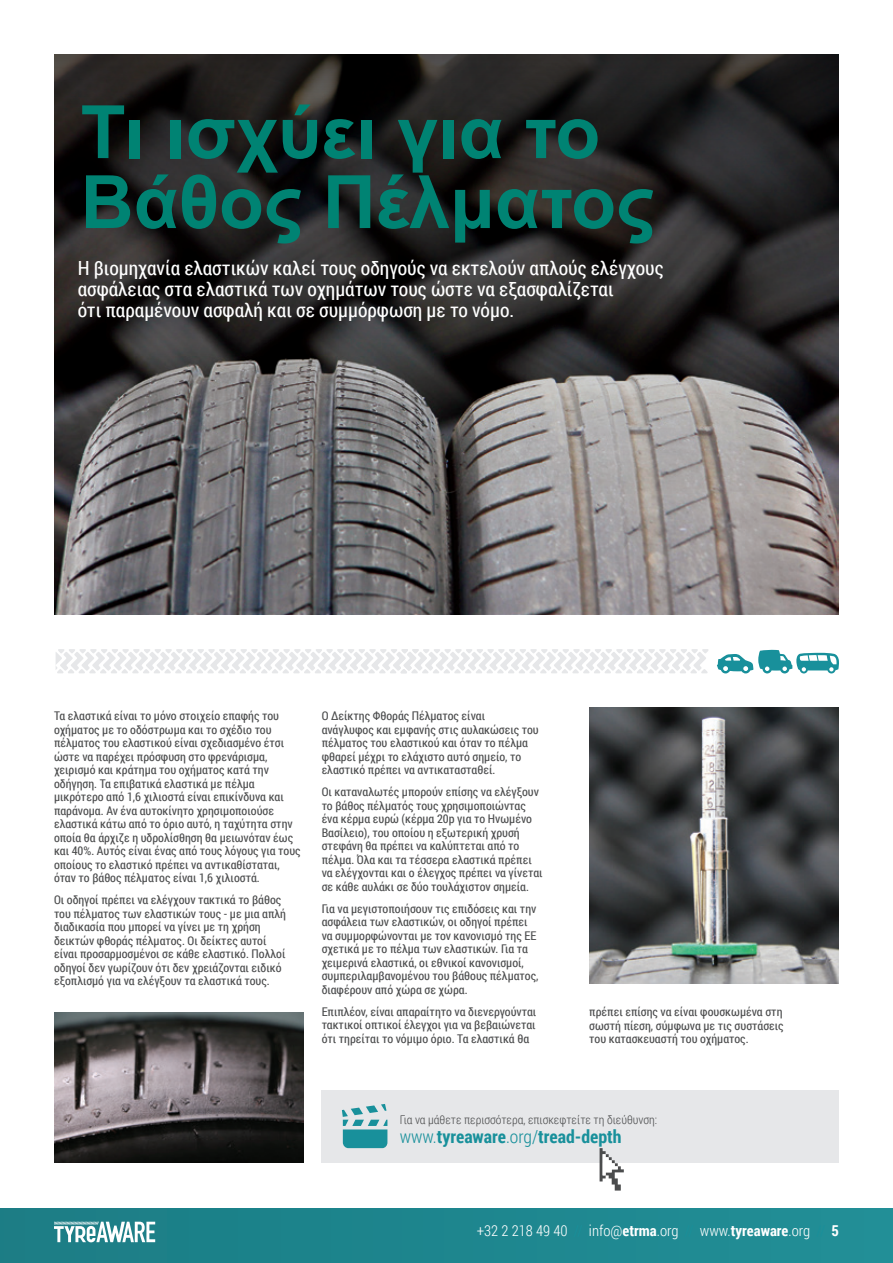
<style>
.page{position:relative;width:893px;height:1263px;background:#fff}
.page>*{position:absolute;margin:0;border:0;box-sizing:border-box;transform-origin:0 0}
.t1{font:700 73.65px/69.9px "Arial";color:#008373}
.t2{font:19.5px/21px "Roboto Condensed";color:#fff}
.t3{font:700 18px "Roboto Condensed";color:#18909b}
.t4{font:300 15px "Roboto Condensed";color:#fff}
.t5{font:12px/13.5px "Roboto Condensed";color:#4b4c4d}
.t6{font:300 12px "Roboto Condensed";color:#4b4c4d}
.s1{font-weight:300}
.s2{color:#18909b}
.s3{font-weight:700}
</style>
<div class="page">
<div style="left:0;top:1209px;width:893px;height:54px;background:#1e868e"></div>
<svg style="left:54px;top:1222px;width:101px;height:20px"></svg>
<img style="left:54px;top:494px;width:785px;height:121px">
<svg style="left:54px;top:54px;width:785px;height:440px;background:#3b3939"></svg>
<div style="left:322px;top:1090px;width:517px;height:72px;background:#e6e7e9"></div>
<svg style="left:342px;top:1104px;width:45px;height:44px"></svg>
<svg style="left:600px;top:1148px;width:24px;height:42px"></svg>
<img style="left:589px;top:708px;width:250px;height:275px">
<img style="left:54px;top:1012px;width:250px;height:150px">
<svg style="left:56px;top:649px;width:783px;height:25px"></svg>
<h1 class="t1" style="left:81px;top:100px;width:575px">Τι ισχύει για το<br>Βάθος Πέλματος</h1>
<h2 class="t2" style="left:78px;top:257px;width:587px">Η βιομηχανία ελαστικών καλεί τους οδηγούς να εκτελούν απλούς ελέγχους ασφάλειας στα ελαστικά των οχημάτων τους ώστε να εξασφαλίζεται<br>ότι παραμένουν ασφαλή και σε συμμόρφωση με το νόμο.</h2>
<p class="t5" style="left:54px;top:709px;width:248px">Τα ελαστικά είναι το μόνο στοιχείο επαφής του οχήματος με το οδόστρωμα και το σχέδιο του πέλματος του ελαστικού είναι σχεδιασμένο έτσι ώστε να παρέχει πρόσφυση στο φρενάρισμα, χειρισμό και κράτημα του οχήματος κατά την οδήγηση. Τα επιβατικά ελαστικά με πέλμα μικρότερο από 1,6 χιλιοστά είναι επικίνδυνα και παράνομα. Αν ένα αυτοκίνητο χρησιμοποιούσε ελαστικά κάτω από το όριο αυτό, η ταχύτητα στην οποία θα άρχιζε η υδρολίσθηση θα μειωνόταν έως και 40%. Αυτός είναι ένας από τους λόγους για τους οποίους το ελαστικό πρέπει να αντικαθίσταται, όταν το βάθος πέλματος είναι 1,6 χιλιοστά.</p>
<p class="t5" style="left:54px;top:893px;width:233px">Οι οδηγοί πρέπει να ελέγχουν τακτικά το βάθος του πέλματος των ελαστικών τους - με μια απλή διαδικασία που μπορεί να γίνει με τη χρήση δεικτών φθοράς πέλματος. Οι δείκτες αυτοί είναι προσαρμοσμένοι σε κάθε ελαστικό. Πολλοί οδηγοί δεν γωρίζουν ότι δεν χρειάζονται ειδικό εξοπλισμό για να ελέγξουν τα ελαστικά τους.</p>
<p class="t5" style="left:322px;top:709px;width:219px">Ο Δείκτης Φθοράς Πέλματος είναι ανάγλυφος και εμφανής στις αυλακώσεις του πέλματος του ελαστικού και όταν το πέλμα φθαρεί μέχρι το ελάχιστο αυτό σημείο, το ελαστικό πρέπει να αντικατασταθεί.</p>
<p class="t5" style="left:322px;top:785px;width:222px">Οι καταναλωτές μπορούν επίσης να ελέγξουν το βάθος πέλματός τους χρησιμοποιώντας ένα κέρμα ευρώ (κέρμα 20p για το Ηνωμένο Βασίλειο), του οποίου η εξωτερική χρυσή στεφάνη θα πρέπει να καλύπτεται από το πέλμα. Όλα και τα τέσσερα ελαστικά πρέπει να ελέγχονται και ο έλεγχος πρέπει να γίνεται σε κάθε αυλάκι σε δύο τουλάχιστον σημεία.</p>
<p class="t5" style="left:322px;top:901px;width:218px">Για να μεγιστοποιήσουν τις επιδόσεις και την ασφάλεια των ελαστικών, οι οδηγοί πρέπει να συμμορφώνονται με τον κανονισμό της ΕΕ σχετικά με το πέλμα των ελαστικών. Για τα χειμερινά ελαστικά, οι εθνικοί κανονισμοί, συμπεριλαμβανομένου του βάθους πέλματος, διαφέρουν από χώρα σε χώρα.</p>
<p class="t5" style="left:322px;top:1004px;width:216px;text-align:justify">Επιπλέον, είναι απαραίτητο να διενεργούνται τακτικοί οπτικοί έλεγχοι για να βεβαιώνεται ότι τηρείται το νόμιμο όριο. Τα ελαστικά θα</p>
<p class="t5" style="left:589px;top:1005px;width:196px;text-align:justify">πρέπει επίσης να είναι φουσκωμένα στη σωστή πίεση, σύμφωνα με τις συστάσεις του κατασκευαστή του οχήματος.</p>
<p class="t6" style="left:400px;top:1111px;width:259px">Για να μάθετε περισσότερα, επισκεφτείτε τη διεύθυνση:</p>
<h3 class="t3" style="left:400px;top:1124px;width:223px"><span class="s1">www.</span>tyreaware<span class="s1">.org/</span>tread-depth</h3>
<p class="t4" style="left:477px;top:1220px;width:364px">+32 2 218 49 40 <span class="s2">//</span> info@<span class="s3">etrma</span>.org <span class="s2">//</span> www.<span class="s3">tyreaware</span>.org <span class="s2">//</span> <span class="s3">5</span></p>
</div>
